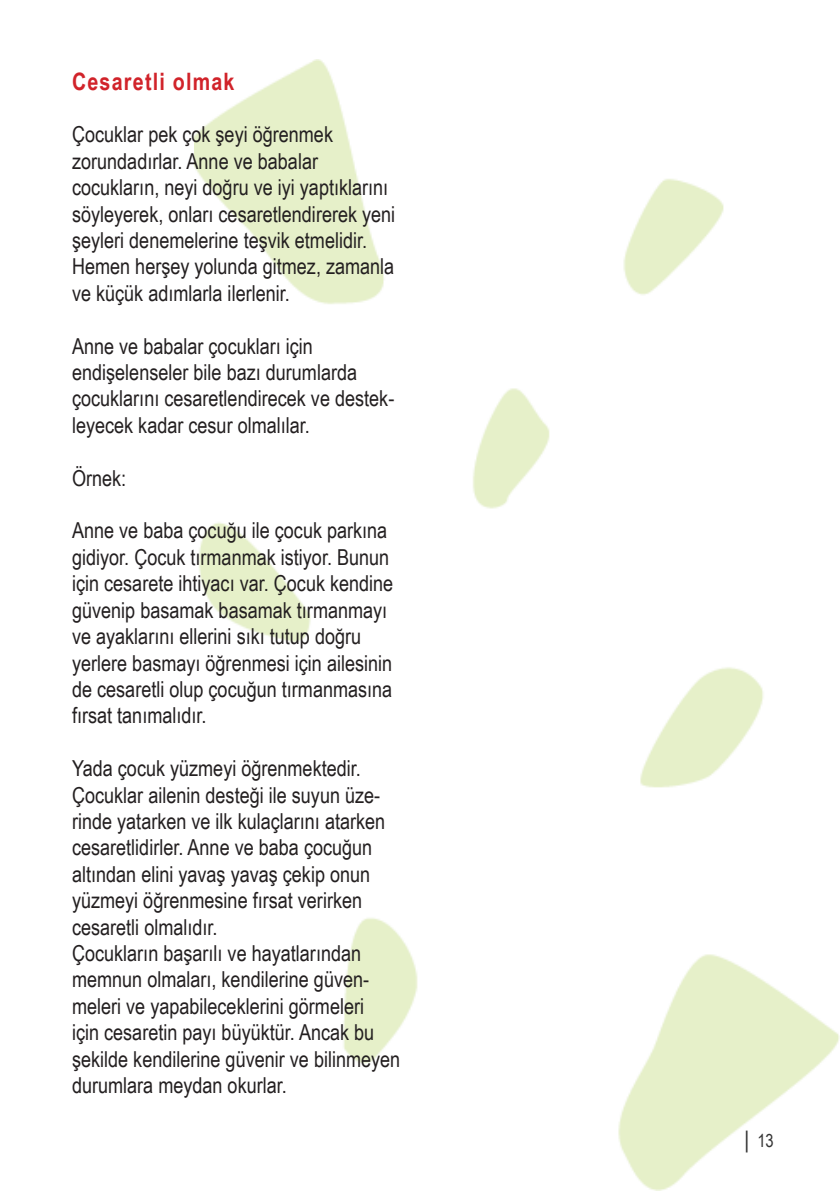
<style>
.page{position:relative;width:840px;height:1191px;background:#fff}
.page>*{position:absolute;margin:0;border:0;box-sizing:border-box;transform-origin:0 0}
.t1{font:700 24px "Arial Narrow";letter-spacing:.05em;color:#d1232a}
.t2{font:22px/26.4px "Arial Narrow";color:#231f20}
.t3{font:18px "Arial Narrow";color:#333}
</style>
<div class="page">
<img style="left:195px;top:59px;width:644px;height:1132px">
<p class="t1" style="left:72px;top:63px;width:164px">Cesaretli olmak</p>
<p class="t2" style="left:72px;top:121px;width:324px">Çocuklar pek çok şeyi öğrenmek zorundadırlar. Anne ve babalar cocukların, neyi doğru ve iyi yaptıklarını söyleyerek, onları cesaretlendirerek yeni şeyleri denemelerine teşvik etmelidir.<br>Hemen herşey yolunda gitmez, zamanla ve küçük adımlarla ilerlenir.</p>
<p class="t2" style="left:72px;top:332px;width:323px">Anne ve babalar çocukları için endişelenseler bile bazı durumlarda çocuklarını cesaretlendirecek ve destek&shy;leyecek kadar cesur olmalılar.</p>
<p class="t2" style="left:72px;top:464px;width:56px">Örnek:</p>
<p class="t2" style="left:72px;top:517px;width:322px">Anne ve baba çocuğu ile çocuk parkına gidiyor. Çocuk tırmanmak istiyor. Bunun için cesarete ihtiyacı var. Çocuk kendine güvenip basamak basamak tırmanmayı ve ayaklarını ellerini sıkı tutup doğru yerlere basmayı öğrenmesi için ailesinin de cesaretli olup çocuğun tırmanmasına fırsat tanımalıdır.</p>
<p class="t2" style="left:72px;top:754px;width:329px">Yada çocuk yüzmeyi öğrenmektedir.<br>Çocuklar ailenin desteği ile suyun üze&shy;rinde yatarken ve ilk kulaçlarını atarken cesaretlidirler. Anne ve baba çocuğun altından elini yavaş yavaş çekip onun yüzmeyi öğrenmesine fırsat verirken cesaretli olmalıdır.<br>Çocukların başarılı ve hayatlarından memnun olmaları, kendilerine güven&shy;meleri ve yapabileceklerini görmeleri<br>için cesaretin payı büyüktür. Ancak bu şekilde kendilerine güvenir ve bilinmeyen durumlara meydan okurlar.</p>
<p class="t3" style="left:741px;top:1127px;width:33px">│ 13</p>
</div>
